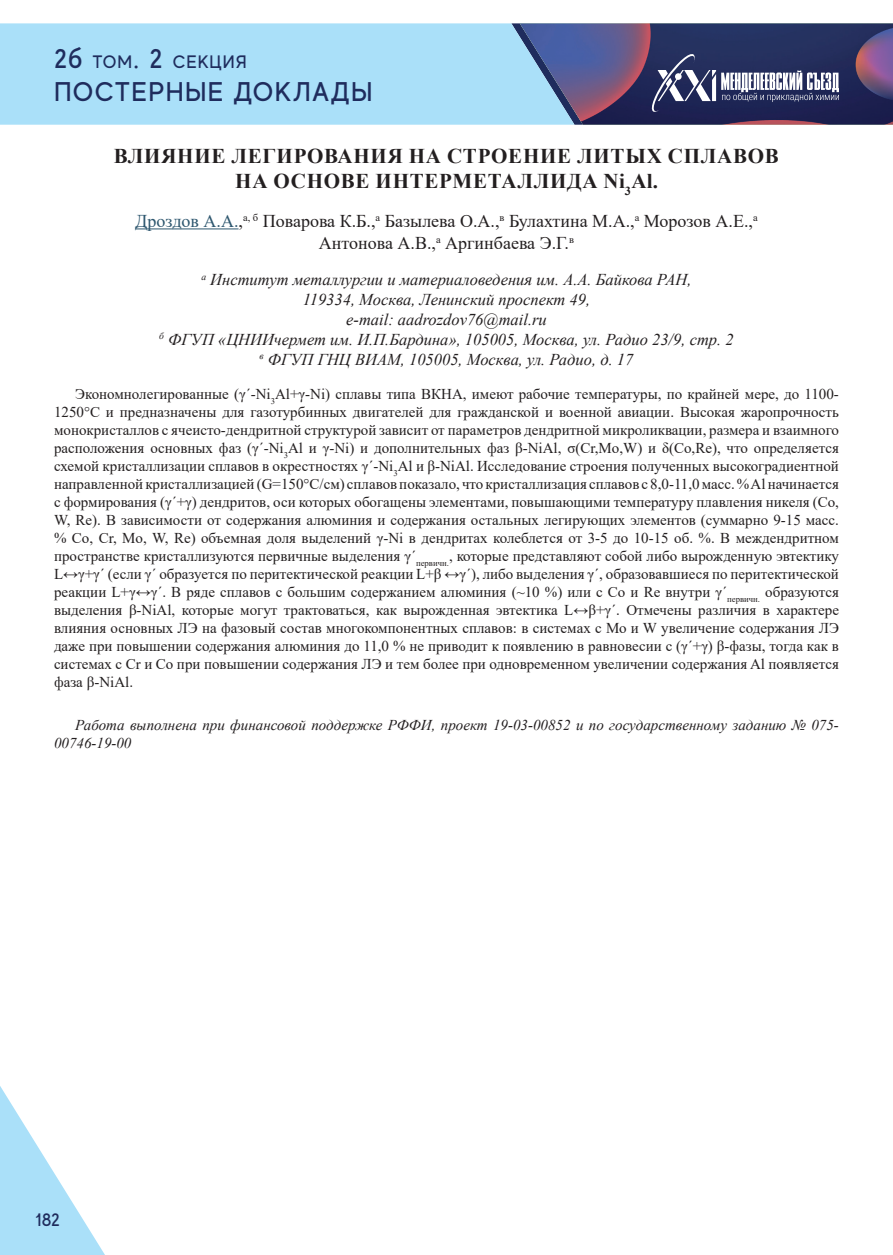
<style>
.page{position:relative;width:893px;height:1255px;background:#fff}
.page>*{position:absolute;margin:0;border:0;box-sizing:border-box;transform-origin:0 0}
.t1{font:500 27px "MADE Evolve Sans";letter-spacing:.05em;color:#1f2c5d}
.t2{font:700 21px/25.2px "Times New Roman";letter-spacing:.035em;color:#231f20;text-align:center}
.t3{font:18px/21.6px "Times New Roman";color:#231f20;text-align:center}
.t4{font:500 18px "MADE Evolve Sans";letter-spacing:.05em;color:#1f2c5d}
.t5{font:italic 16.5px/19.8px "Times New Roman";color:#231f20;text-align:center}
.t6{font:15px/18px "Times New Roman";color:#231f20;text-align:justify}
.t7{font:italic 15px/18px "Times New Roman";color:#231f20}
.s1{font-size:27px}
.s2{color:#2e576f}
</style>
<div class="page">
<div style="left:0;top:23px;width:511px;height:102px;background:#aae0f9"></div>
<svg style="left:0;top:1086px;width:105px;height:168px"></svg>
<svg style="left:511px;top:23px;width:382px;height:102px;background:#51557f"></svg>
<hr style="left:135px;top:228px;width:104px;height:1px;background:#2e576f">
<p class="t4" style="left:54px;top:51px;width:194px"><span class="s1">2б</span> ТОМ<span class="s1">. 2</span> СЕКЦИЯ</p>
<h1 class="t1" style="left:54px;top:74px;width:320px">ПОСТЕРНЫЕ ДОКЛАДЫ</h1>
<h2 class="t2" style="left:114px;top:143px;width:666px">ВЛИЯНИЕ ЛЕГИРОВАНИЯ НА СТРОЕНИЕ ЛИТЫХ СПЛАВОВ<br>НА ОСНОВЕ ИНТЕРМЕТАЛЛИДА Ni<sub>3</sub>Al.</h2>
<p class="t3" style="left:135px;top:209px;width:624px"><span class="s2">Дроздов А.А.</span>,<sup>а,</sup> <sup>б</sup> Поварова К.Б.,<sup>а</sup> Базылева О.А.,<sup>в</sup> Булахтина М.А.,<sup>а</sup> Морозов А.Е.,<sup>а<br></sup>Антонова А.В.,<sup>а</sup> Аргинбаева Э.Г.<sup>в</sup></p>
<p class="t5" style="left:159px;top:269px;width:576px"><sup>а</sup> Институт металлургии и материаловедения им. А.А. Байкова РАН,<br>119334, Москва, Ленинский проспект 49,<br>e-mail: aadrozdov76@mail.ru<br><sup>б</sup> ФГУП «ЦНИИчермет им. И.П.Бардина», 105005, Москва, ул. Радио 23/9, стр. 2 <sup>в</sup> ФГУП ГНЦ ВИАМ, 105005, Москва, ул. Радио, д. 17</p>
<p class="t6" style="left:54px;top:384px;width:786px;text-indent:21px">Экономнолегированные (γ´-Ni<sub>3</sub>Al+γ-Ni) сплавы типа ВКНА, имеют рабочие температуры, по крайней мере, до 1100- 1250°C и предназначены для газотурбинных двигателей для гражданской и военной авиации. Высокая жаропрочность монокристаллов с ячеисто-дендритной структурой зависит от параметров дендритной микроликвации, размера и взаимного расположения основных фаз (γ´-Ni<sub>3</sub>Al и γ-Ni) и дополнительных фаз β-NiAl, σ(Cr,Mo,W) и δ(Co,Re), что определяется схемой кристаллизации сплавов в окрестностях γ´-Ni<sub>3</sub>Al и β-NiAl. Исследование строения полученных высокоградиентной направленной кристаллизацией (G=150°С/см) сплавов показало, что кристаллизация сплавов с 8,0-11,0 масс. % Al начинается с формирования (γ´+γ) дендритов, оси которых обогащены элементами, повышающими температуру плавления никеля (Co, W, Re). В зависимости от содержания алюминия и содержания остальных легирующих элементов (суммарно 9-15 масс. % Со, Cr, Mo, W, Re) объемная доля выделений γ-Ni в дендритах колеблется от 3-5 до 10-15 об. %. В междендритном пространстве кристаллизуются первичные выделения γ´<sub>первичн.</sub>, которые представляют собой либо вырожденную эвтектику L↔γ+γ´ (если γ´ образуется по перитектической реакции L+β ↔γ´), либо выделения γ´, образовавшиеся по перитектической реакции L+γ↔γ´. В ряде сплавов с большим содержанием алюминия (~10 %) или с Со и Re внутри γ´<sub>первичн.</sub> образуются выделения β-NiAl, которые могут трактоваться, как вырожденная эвтектика L↔β+γ´. Отмечены различия в характере влияния основных ЛЭ на фазовый состав многокомпонентных сплавов: в системах с Мо и W увеличение содержания ЛЭ даже при повышении содержания алюминия до 11,0 % не приводит к появлению в равновесии с (γ´+γ) β-фазы, тогда как в системах с Cr и Со при повышении содержания ЛЭ и тем более при одновременном увеличении содержания Al появляется фаза β-NiAl.</p>
<p class="t7" style="left:54px;top:715px;width:786px;text-indent:21px">Работа выполнена при финансовой поддержке РФФИ, проект 19-03-00852 и по государственному заданию № 075-<br>00746-19-00</p>
<p class="t4" style="left:35px;top:1208px;width:26px">182</p>
</div>
